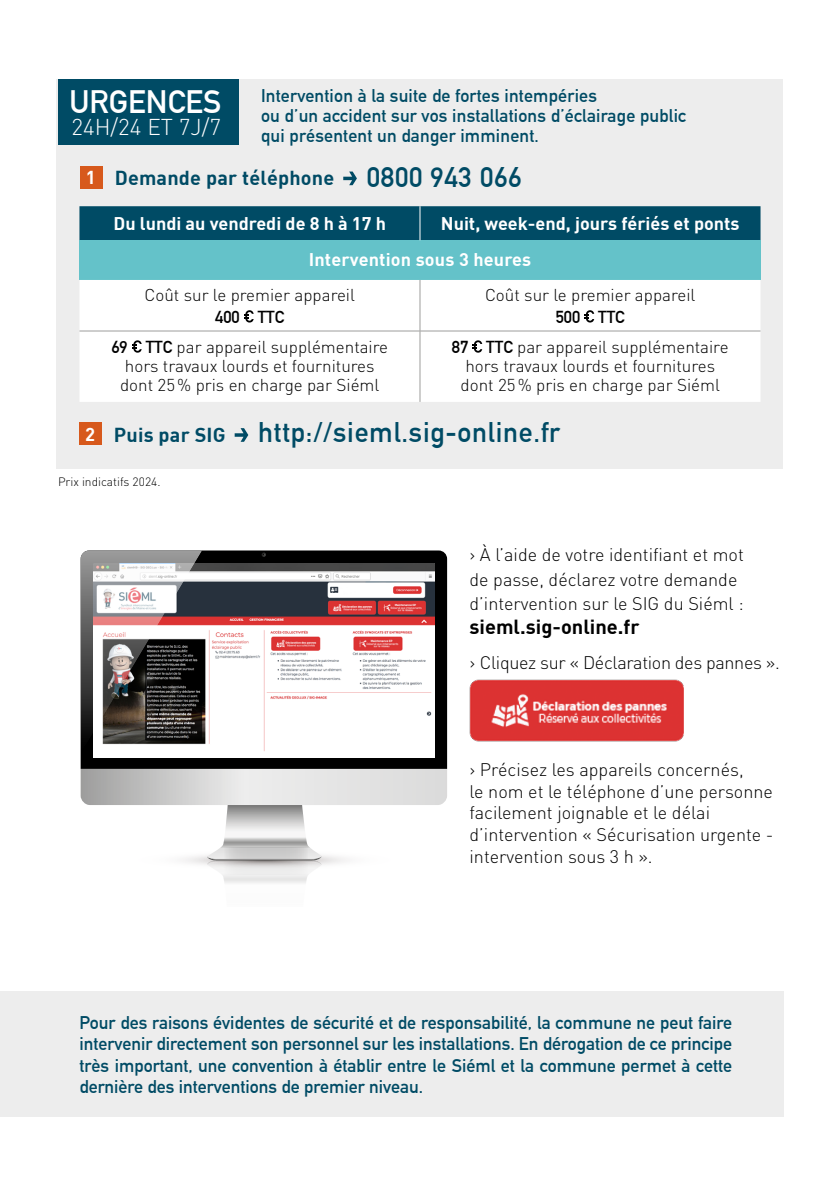
<style>
.page{position:relative;width:840px;height:1191px;background:#fff}
.page>*{position:absolute;margin:0;border:0;box-sizing:border-box;transform-origin:0 0}
.t1{font:700 31.8px "DIN Alternate";color:#fff}
.t2{font:700 27.8px "DIN Alternate";letter-spacing:.025em;color:#004b65}
.t3{font:300 22.6px "DIN";color:#fff}
.t4{font:700 20px "DIN";color:#000}
.t5{font:700 19.8px "DIN";letter-spacing:.01em;color:#004b65}
.t6{font:700 18.4px "DIN";color:#fff}
.t7{font:700 18px/21.6px "DIN Alternate";letter-spacing:.01em;color:#004b65}
.t8{font:300 18px/21.6px "DIN";color:#000}
.t9{font:700 18px/36.2px "DIN";color:#fff}
.t10{font:300 18px "DIN";letter-spacing:-.02em;color:#000}
.t11{font:300 17px/19px "DIN";color:#000;text-align:center}
.t12{font:700 17px "DIN Alternate";color:#000}
.t13{font:300 12px "DIN";color:#000}
.s1{font-family:"DIN Alternate";font-size:27.8px}
.s2{font-family:"DIN Alternate";font-weight:700}
.s3{font-family:"DIN";font-size:19.8px}
</style>
<div class="page">
<div style="left:0;top:991px;width:782px;height:126px;background:#ededed"></div>
<svg style="left:80px;top:769px;width:367px;height:114px"></svg>
<svg style="left:81px;top:550px;width:366px;height:219px;background:#121212"></svg>
<svg style="left:261px;top:552px;width:5px;height:5px"></svg>
<img style="left:94px;top:564px;width:340px;height:193px">
<svg style="left:81px;top:550px;width:121px;height:204px"></svg>
<div style="left:57px;top:79px;width:725px;height:390px;background:#ededed"></div>
<div style="left:58px;top:79px;width:180px;height:66px;background:#004b65"></div>
<svg style="left:343px;top:171px;width:14px;height:14px"></svg>
<svg style="left:234px;top:428px;width:14px;height:14px"></svg>
<div style="left:79px;top:206px;width:681px;height:34px;background:#004b65"></div>
<div style="left:79px;top:240px;width:681px;height:40px;background:#64c2c9"></div>
<div style="left:79px;top:280px;width:681px;height:122px;background:#fff"></div>
<hr style="left:419px;top:206px;width:1px;height:34px;background:#fff">
<hr style="left:419px;top:280px;width:1px;height:51px;background:#9d9d9c">
<hr style="left:79px;top:331px;width:341px;height:1px;background:#9d9d9c">
<hr style="left:420px;top:331px;width:340px;height:1px;background:#9d9d9c">
<hr style="left:419px;top:331px;width:1px;height:71px;background:#9d9d9c">
<svg style="left:244px;top:310px;width:9px;height:12px"></svg>
<svg style="left:584px;top:310px;width:10px;height:12px"></svg>
<svg style="left:132px;top:340px;width:10px;height:13px"></svg>
<svg style="left:472px;top:340px;width:10px;height:13px"></svg>
<div style="left:80px;top:166px;width:23px;height:22px;background:#d7591c"></div>
<div style="left:79px;top:423px;width:23px;height:22px;background:#d7591c"></div>
<img style="left:469px;top:679px;width:215px;height:62px">
<h1 class="t1" style="left:69px;top:77px;width:153px">URGENCES</h1>
<p class="t3" style="left:71px;top:113px;width:151px">24H/24 ET 7J/7</p>
<p class="t7" style="left:261px;top:84px;width:426px;line-height:20px">Intervention à la suite de fortes intempéries<br>ou d’un accident sur vos installations d’éclairage public qui présentent un danger imminent.</p>
<p class="t6" style="left:86px;top:165px;width:11px">1</p>
<p class="t6" style="left:85px;top:422px;width:11px">2</p>
<p class="t5" style="left:115px;top:165px;width:408px">Demande par téléphone <span class="s1">0800 943 066</span></p>
<p class="t9" style="left:113px;top:205px;width:274px">Du lundi au vendredi de 8 h à 17 h</p>
<p class="t9" style="left:308px;top:205px;width:432px;text-indent:132px">Nuit, week-end, jours fériés et ponts<br>Intervention sous 3 heures</p>
<p class="t11" style="left:144px;top:285px;width:212px">Coût sur le premier appareil</p>
<p class="t12" style="left:215px;top:304px;width:70px">400 TTC</p>
<p class="t11" style="left:484px;top:285px;width:212px">Coût sur le premier appareil</p>
<p class="t12" style="left:555px;top:304px;width:70px">500 TTC</p>
<p class="t11" style="left:111px;top:337px;width:278px"><span class="s2">69 TTC</span> par appareil supplémentaire hors travaux lourds et fournitures dont 25% pris en charge par Siéml</p>
<p class="t11" style="left:451px;top:337px;width:278px"><span class="s2">87 TTC</span> par appareil supplémentaire hors travaux lourds et fournitures dont 25% pris en charge par Siéml</p>
<h2 class="t2" style="left:114px;top:411px;width:447px"><span class="s3">Puis par SIG</span> http://sieml.sig-online.fr</h2>
<p class="t13" style="left:58px;top:474px;width:104px">Prix indicatifs 2024.</p>
<p class="t8" style="left:469px;top:543px;width:276px;line-height:24px">› À l’aide de votre identifiant et mot de passe, déclarez votre demande d’intervention sur le SIG du Siéml :</p>
<p class="t4" style="left:469px;top:613px;width:171px">sieml.sig-online.fr</p>
<p class="t10" style="left:469px;top:651px;width:311px">› Cliquez sur « Déclaration des pannes ».</p>
<p class="t8" style="left:469px;top:759px;width:305px">› Précisez les appareils concernés,<br>le nom et le téléphone d’une personne facilement joignable et le délai d’intervention « Sécurisation urgente - intervention sous 3 h ».</p>
<p class="t7" style="left:79px;top:1010px;width:654px;text-align:justify">Pour des raisons évidentes de sécurité et de responsabilité, la commune ne peut faire intervenir directement son personnel sur les installations. En dérogation de ce principe très important, une convention à établir entre le Siéml et la commune permet à cette dernière des interventions de premier niveau.</p>
</div>
